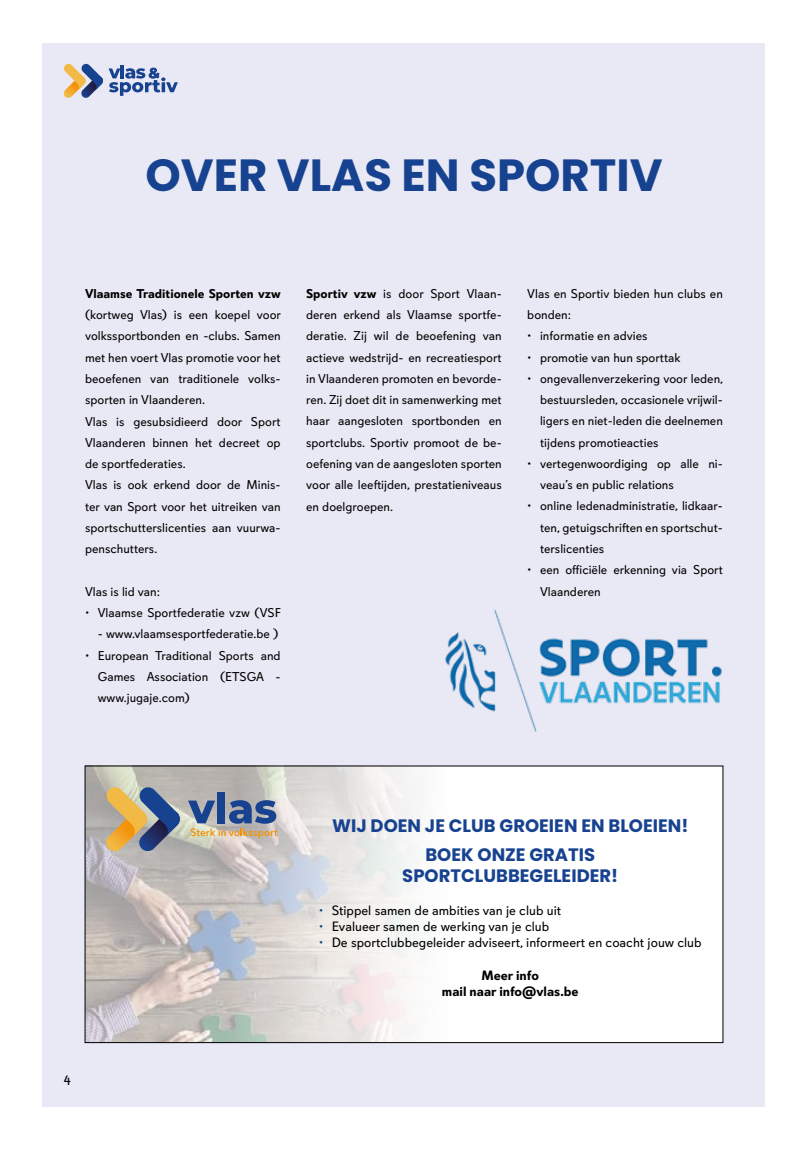
<style>
.page{position:relative;width:808px;height:1149px;background:#fff}
.page>*{position:absolute;margin:0;border:0;box-sizing:border-box;transform-origin:0 0}
.t1{font:700 45px "Poppins";color:#174290}
.t2{font:700 18px/29.5px "Poppins";color:#174290;text-align:center}
.t3{font:13.5px "Davis Sans";color:#000}
.t4{font:700 13.5px/16.2px "Davis Sans";color:#000;text-align:center}
.t5{font:12.75px/21.3px "Davis Sans";color:#000}
.t6{font:700 12.75px "Davis Sans";color:#000}
.s1{font-weight:700}
.s2{color:#174290}
</style>
<div class="page">
<div style="left:43px;top:43px;width:722px;height:1063px;background:#e9e9f5"></div>
<div style="left:85px;top:765px;width:638px;height:277px;background:#fff"></div>
<img style="left:87px;top:767px;width:328px;height:273px">
<div style="left:217px;top:791px;width:8px;height:32px;background:#174290"></div>
<svg style="left:188px;top:800px;width:90px;height:38px;background:#89909f"></svg>
<svg style="left:105px;top:787px;width:76px;height:64px;background:#9d9382"></svg>
<img style="left:445px;top:610px;width:277px;height:121px">
<img style="left:86px;top:90px;width:10px;height:8px">
<img style="left:64px;top:90px;width:22px;height:8px">
<svg style="left:64px;top:64px;width:39px;height:26px"></svg>
<svg style="left:109px;top:65px;width:69px;height:31px"></svg>
<h1 class="t1" style="left:145px;top:149px;width:519px">OVER VLAS EN SPORTIV</h1>
<p class="t6" style="left:85px;top:286px;width:197px">Vlaamse Traditionele Sporten vzw</p>
<p class="t5" style="left:85px;top:304px;width:197px">(kortweg Vlas) is een koepel voor volkssportbonden en -clubs. Samen met hen voert Vlas promotie voor het beoefenen van traditionele volks&shy;sporten in Vlaanderen.<br>Vlas is gesubsidieerd door Sport<br>Vlaanderen binnen het decreet op de sportfederaties.<br>Vlas is ook erkend door de Minis&shy;ter van Sport voor het uitreiken van sportschutterslicenties aan vuurwa&shy;penschutters.</p>
<p class="t5" style="left:85px;top:580px;width:76px">Vlas is lid van:</p>
<p class="t5" style="left:85px;top:602px;width:197px">• Vlaamse Sportfederatie vzw (VSF</p>
<p class="t5" style="left:98px;top:623px;width:182px">- www.vlaamsesportfederatie.be )</p>
<p class="t5" style="left:98px;top:644px;width:184px;text-align:justify;text-indent:-13px">• European Traditional Sports and Games Association (ETSGA - www.jugaje.com)</p>
<p class="t5" style="left:306px;top:283px;width:197px;text-align:justify"><span class="s1">Sportiv vzw</span> is door Sport Vlaan&shy;deren erkend als Vlaamse sportfe&shy;deratie. Zij wil de beoefening van actieve wedstrijd- en recreatiesport in Vlaanderen promoten en bevorde&shy;ren. Zij doet dit in samenwerking met haar aangesloten sportbonden en sportclubs. Sportiv promoot de be&shy;oefening van de aangesloten sporten voor alle leeftijden, prestatieniveaus en doelgroepen.</p>
<p class="t5" style="left:527px;top:283px;width:197px">Vlas en Sportiv bieden hun clubs en bonden:</p>
<p class="t5" style="left:527px;top:325px;width:122px">• informatie en advies</p>
<p class="t5" style="left:527px;top:346px;width:155px">• promotie van hun sporttak</p>
<p class="t5" style="left:540px;top:368px;width:185px;text-align:justify;text-indent:-13px">• ongevallenverzekering voor leden, bestuursleden, occasionele vrijwil&shy;ligers en niet-leden die deelnemen tijdens promotieacties</p>
<p class="t5" style="left:540px;top:453px;width:184px;text-indent:-13px">• vertegenwoordiging op alle ni&shy;veau’s en public relations</p>
<p class="t5" style="left:540px;top:495px;width:184px;text-align:justify;text-indent:-13px">• online ledenadministratie, lidkaar&shy;ten, getuigschriften en sportschut&shy;terslicenties</p>
<p class="t5" style="left:540px;top:559px;width:184px;text-indent:-13px">• een officiële erkenning via Sport<br>Vlaanderen</p>
<p class="t3" style="left:64px;top:1072px;width:9px">4</p>
<h2 class="t2" style="left:332px;top:810px;width:358px">WIJ DOEN JE CLUB GROEIEN EN BLOEIEN!<br>BOEK ONZE GRATIS</h2>
<h2 class="t2" style="left:402px;top:861px;width:217px">SPORTCLUBBEGELEIDER!</h2>
<p class="t3" style="left:319px;top:902px;width:244px"><span class="s2">•</span> Stippel samen de ambities van je club uit</p>
<p class="t3" style="left:319px;top:918px;width:232px"><span class="s2">•</span> Evalueer samen de werking van je club</p>
<p class="t3" style="left:319px;top:934px;width:384px"><span class="s2">•</span> De sportclubbegeleider adviseert, informeert en coacht jouw club</p>
<p class="t4" style="left:442px;top:966px;width:138px">Meer info<br>mail naar info@vlas.be</p>
</div>
